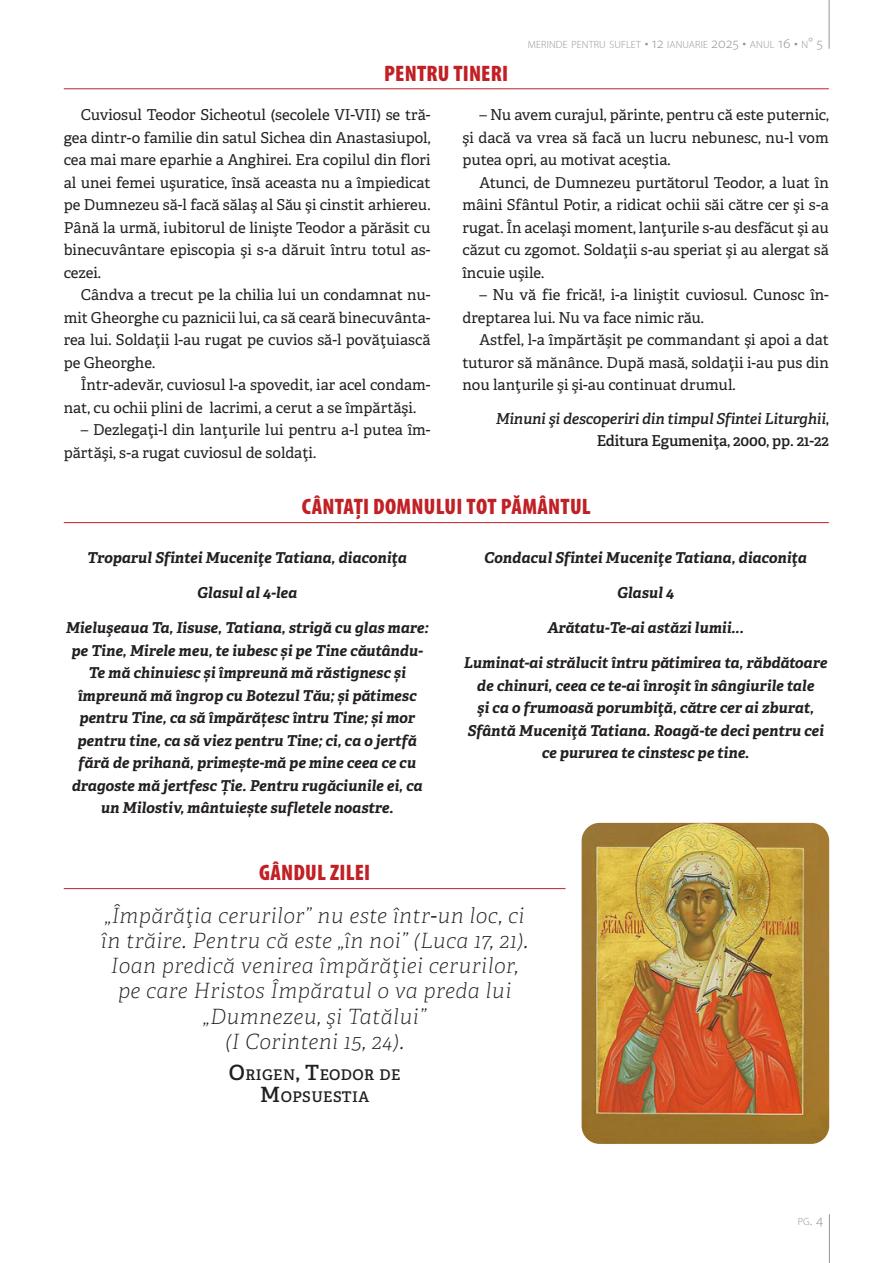
<style>
.page{position:relative;width:893px;height:1263px;background:#fff}
.page>*{position:absolute;margin:0;border:0;box-sizing:border-box;transform-origin:0 0}
.Secțiune{font:900 condensed 22.5px "Myriad Pro";letter-spacing:.01em;color:#c12025}
.citat_-_full_width{font:italic 100 21px/25.2px "Adelle";letter-spacing:.02em;color:#231f20;text-align:center}
.Text{font:15px/22.5px "Adelle";color:#231f20;text-align:justify}
.Tropar{font:italic 700 15px/22.5px "Adelle";color:#231f20;text-align:center}
.Autor{font:italic 600 15px/22.5px "Adelle";letter-spacing:-.01em;color:#231f20;text-align:right}
.citat_-_autor_-_full{font:600 14.7px/22.5px "Adelle";letter-spacing:.03em;color:#231f20;text-align:center}
.t1{font:300 10.5px "Myriad Pro";letter-spacing:.015em;color:#939598}
.s1{font-size:15px}
.s2{font-style:normal}
.s3{font-size:21px}
</style>
<div class="page">
<hr style="left:829px;top:0;width:1px;height:49px;background:#939598">
<hr style="left:829px;top:1214px;width:1px;height:49px;background:#939598">
<hr style="left:64px;top:88px;width:765px;height:1px;background:#c12025">
<hr style="left:64px;top:522px;width:765px;height:1px;background:#c12025">
<img style="left:582px;top:823px;width:247px;height:321px">
<hr style="left:64px;top:888px;width:502px;height:1px;background:#c12025">
<p class="t1" style="left:528px;top:38px;width:296px">MERINDE PENTRU SUFLET <span class="s1">• 12</span> IANUARIE <span class="s1">2025 •</span> ANUL <span class="s1">16 •</span> N<span class="s1">° 5</span></p>
<p class="Secțiune" style="left:384px;top:59px;width:126px">PENTRU TINERI</p>
<p class="Text" style="left:64px;top:104px;width:368px;text-indent:17px">Cuviosul Teodor Sicheotul (secolele VI-VII) se tră&shy;gea dintr-o familie din satul Sichea din Anastasiupol, cea mai mare eparhie a Anghirei. Era copilul din flori al unei femei uşuratice, însă aceasta nu a împiedicat pe Dumnezeu să-l facă sălaş al Său şi cinstit arhiereu.<br>Până la urmă, iubitorul de linişte Teodor a părăsit cu binecuvântare episcopia şi s-a dăruit întru totul as&shy;cezei.</p>
<p class="Text" style="left:64px;top:284px;width:368px;text-indent:17px">Cândva a trecut pe la chilia lui un condamnat nu&shy;mit Gheorghe cu paznicii lui, ca să ceară binecuvânta&shy;rea lui. Soldaţii l-au rugat pe cuvios să-l povăţuiască pe Gheorghe.</p>
<p class="Text" style="left:64px;top:374px;width:368px;text-indent:17px">Într-adevăr, cuviosul l-a spovedit, iar acel condam&shy;nat, cu ochii plini de lacrimi, a cerut a se împărtăşi.</p>
<p class="Text" style="left:64px;top:419px;width:368px;text-indent:17px">– Dezlegaţi-l din lanţurile lui pentru a-l putea îm&shy;părtăşi, s-a rugat cuviosul de soldaţi.</p>
<p class="Text" style="left:462px;top:104px;width:368px;text-indent:17px">– Nu avem curajul, părinte, pentru că este puternic, şi dacă va vrea să facă un lucru nebunesc, nu-l vom putea opri, au motivat aceştia.</p>
<p class="Text" style="left:462px;top:171px;width:368px;text-indent:17px">Atunci, de Dumnezeu purtătorul Teodor, a luat în mâini Sfântul Potir, a ridicat ochii săi către cer şi s-a rugat. În acelaşi moment, lanţurile s-au desfăcut şi au căzut cu zgomot. Soldaţii s-au speriat şi au alergat să încuie uşile.</p>
<p class="Text" style="left:462px;top:284px;width:368px;text-indent:17px">– Nu vă fie frică!, i-a liniştit cuviosul. Cunosc în&shy;dreptarea lui. Nu va face nimic rău.</p>
<p class="Text" style="left:462px;top:329px;width:368px;text-indent:17px">Astfel, l-a împărtăşit pe commandant şi apoi a dat tuturor să mănânce. După masă, soldaţii i-au pus din nou lanţurile şi şi-au continuat drumul.</p>
<p class="Autor" style="left:496px;top:407px;width:335px">Minuni şi descoperiri din timpul Sfintei Liturghii<span class="s2">,<br>Editura Egumeniţa, 2000, pp. 21-22</span></p>
<p class="Secțiune" style="left:302px;top:493px;width:290px">CÂNTAȚI DOMNULUI TOT PĂMÂNTUL</p>
<p class="Tropar" style="left:87px;top:546px;width:321px">Troparul Sfintei Muceniţe Tatiana, diaconiţa</p>
<p class="Tropar" style="left:197px;top:581px;width:102px">Glasul al 4-lea</p>
<p class="Tropar" style="left:66px;top:616px;width:364px">Mieluşeaua Ta, Iisuse, Tatiana, strigă cu glas mare: pe Tine, Mirele meu, te iubesc și pe Tine căutându-Te mă chinuiesc și împreună mă răstignesc și împreună mă îngrop cu Botezul Tău; și pătimesc pentru Tine, ca să împărățesc întru Tine; și mor pentru tine, ca să viez pentru Tine; ci, ca o jertfă fără de prihană, primește-mă pe mine ceea ce cu dragoste mă jertfesc Ție. Pentru rugăciunile ei, ca un Milostiv, mântuiește sufletele noastre.</p>
<p class="Tropar" style="left:484px;top:546px;width:324px">Condacul Sfintei Muceniţe Tatiana, diaconiţa</p>
<p class="Tropar" style="left:617px;top:581px;width:59px">Glasul 4</p>
<p class="Tropar" style="left:547px;top:616px;width:198px">Arătatu-Te-ai astăzi lumii...</p>
<p class="Tropar" style="left:464px;top:652px;width:365px">Luminat-ai strălucit întru pătimirea ta, răbdătoare de chinuri, ceea ce te-ai înroşit în sângiurile tale<br>şi ca o frumoasă porumbiţă, către cer ai zburat, Sfântă Muceniţă Tatiana. Roagă-te deci pentru cei ce pururea te cinstesc pe tine.</p>
<p class="Secțiune" style="left:259px;top:858px;width:113px">GÂNDUL ZILEI</p>
<p class="citat_-_full_width" style="left:101px;top:903px;width:429px">„Împărăţia cerurilor” nu este într-un loc, ci în trăire. Pentru că este „în noi” (Luca 17, 21).<br>Ioan predică venirea împărăţiei cerurilor, pe care Hristos Împăratul o va preda lui „Dumnezeu, şi Tatălui”<br>(I Corinteni 15, 24).</p>
<p class="citat_-_autor_-_full" style="left:229px;top:1063px;width:173px"><span class="s3">O</span>RIGEN<span class="s3">, T</span>EODOR DE<br><span class="s3">M</span>OPSUESTIA</p>
<p class="t1" style="left:798px;top:1215px;width:27px">PG<span class="s1">. 4</span></p>
</div>
